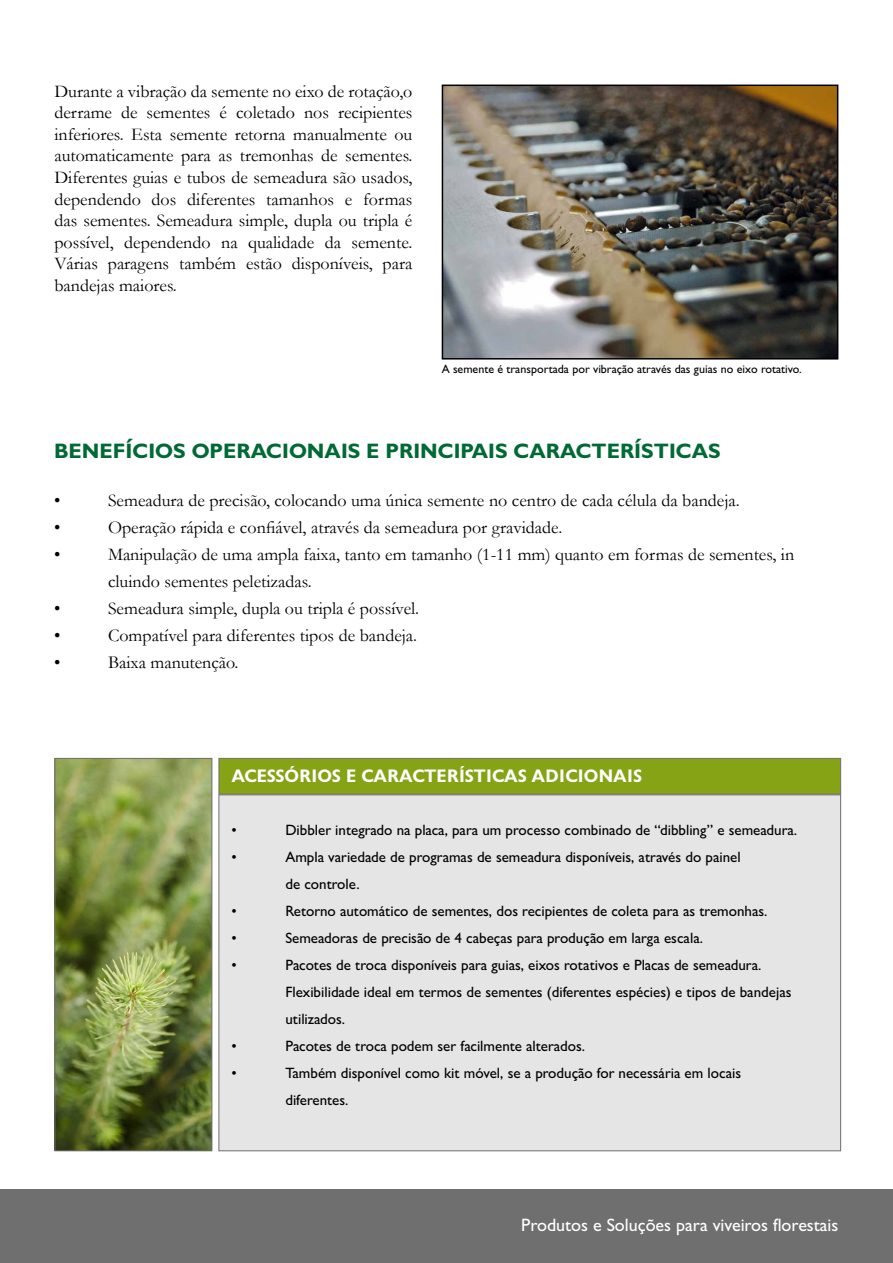
<style>
.page{position:relative;width:893px;height:1263px;background:#fff}
.page>*{position:absolute;margin:0;border:0;box-sizing:border-box;transform-origin:0 0}
.t1{font:700 21px "Gill Sans MT Pro";color:#006935}
.t2{font:18px/21.6px "Garamond";color:#000}
.t3{font:18px "Gill Sans";color:#fff}
.t4{font:700 18px "Gill Sans Display MT Pro";color:#fff}
.t5{font:500 15px/27px "Gill Sans MT Pro";color:#000}
.t6{font:12px "Gill Sans";color:#000}
</style>
<div class="page">
<div style="left:0;top:1189px;width:893px;height:74px;background:#706f6f"></div>
<img style="left:57px;top:760px;width:153px;height:389px">
<div style="left:55px;top:758px;width:157px;height:393px;border:1px solid #706f6f"></div>
<div style="left:219px;top:758px;width:622px;height:36px;background:#86a315;border:1px solid #706f6f"></div>
<div style="left:219px;top:795px;width:622px;height:356px;background:#e5e5e5"></div>
<img style="left:445px;top:88px;width:390px;height:269px">
<div style="left:442px;top:85px;width:396px;height:275px;border:2px solid #000"></div>
<p class="t2" style="left:54px;top:80px;width:360px;text-align:justify">Durante a vibração da semente no eixo de rotação,o derrame de sementes é coletado nos recipientes inferiores. Esta semente retorna manualmente ou automaticamente para as tremonhas de sementes.<br>Diferentes guias e tubos de semeadura são usados, dependendo dos diferentes tamanhos e formas das sementes. Semeadura simple, dupla ou tripla é possível, dependendo na qualidade da semente.<br>Várias paragens também estão disponíveis, para bandejas maiores.</p>
<p class="t6" style="left:442px;top:362px;width:362px">A semente é transportada por vibração através das guias no eixo rotativo.</p>
<p class="t1" style="left:54px;top:437px;width:668px">BENEFÍCIOS OPERACIONAIS E PRINCIPAIS CARACTERÍSTICAS</p>
<p class="t2" style="left:54px;top:489px;width:8px">•</p>
<p class="t2" style="left:108px;top:489px;width:633px">Semeadura de precisão, colocando uma única semente no centro de cada célula da bandeja.</p>
<p class="t2" style="left:54px;top:516px;width:8px">•</p>
<p class="t2" style="left:108px;top:516px;width:456px">Operação rápida e confiável, através da semeadura por gravidade.</p>
<p class="t2" style="left:54px;top:543px;width:8px">•</p>
<p class="t2" style="left:108px;top:541px;width:688px;line-height:27px">Manipulação de uma ampla faixa, tanto em tamanho (1-11 mm) quanto em formas de sementes, in cluindo sementes peletizadas.</p>
<p class="t2" style="left:54px;top:597px;width:8px">•</p>
<p class="t2" style="left:108px;top:597px;width:313px">Semeadura simple, dupla ou tripla é possível.</p>
<p class="t2" style="left:54px;top:624px;width:8px">•</p>
<p class="t2" style="left:108px;top:624px;width:311px">Compatível para diferentes tipos de bandeja.</p>
<p class="t2" style="left:54px;top:651px;width:8px">•</p>
<p class="t2" style="left:108px;top:651px;width:132px">Baixa manutenção.</p>
<p class="t4" style="left:231px;top:766px;width:412px">ACESSÓRIOS E CARACTERÍSTICAS ADICIONAIS</p>
<p class="t5" style="left:231px;top:816px;width:7px">•</p>
<p class="t5" style="left:285px;top:816px;width:513px">Dibbler integrado na placa, para um processo combinado de “dibbling” e semeadura.</p>
<p class="t5" style="left:231px;top:843px;width:7px">•</p>
<p class="t5" style="left:285px;top:843px;width:457px">Ampla variedade de programas de semeadura disponíveis, através do painel de controle.</p>
<p class="t5" style="left:231px;top:897px;width:7px">•</p>
<p class="t5" style="left:285px;top:897px;width:484px">Retorno automático de sementes, dos recipientes de coleta para as tremonhas.</p>
<p class="t5" style="left:231px;top:924px;width:7px">•</p>
<p class="t5" style="left:285px;top:924px;width:419px">Semeadoras de precisão de 4 cabeças para produção em larga escala.</p>
<p class="t5" style="left:231px;top:951px;width:7px">•</p>
<p class="t5" style="left:285px;top:951px;width:508px">Pacotes de troca disponíveis para guias, eixos rotativos e Placas de semeadura.<br>Flexibilidade ideal em termos de sementes (diferentes espécies) e tipos de bandejas utilizados.</p>
<p class="t5" style="left:231px;top:1032px;width:7px">•</p>
<p class="t5" style="left:285px;top:1032px;width:301px">Pacotes de troca podem ser facilmente alterados.</p>
<p class="t5" style="left:231px;top:1059px;width:7px">•</p>
<p class="t5" style="left:285px;top:1059px;width:457px">Também disponível como kit móvel, se a produção for necessária em locais diferentes.</p>
<p class="t3" style="left:521px;top:1215px;width:319px">Produtos e Soluções para viveiros florestais</p>
</div>
